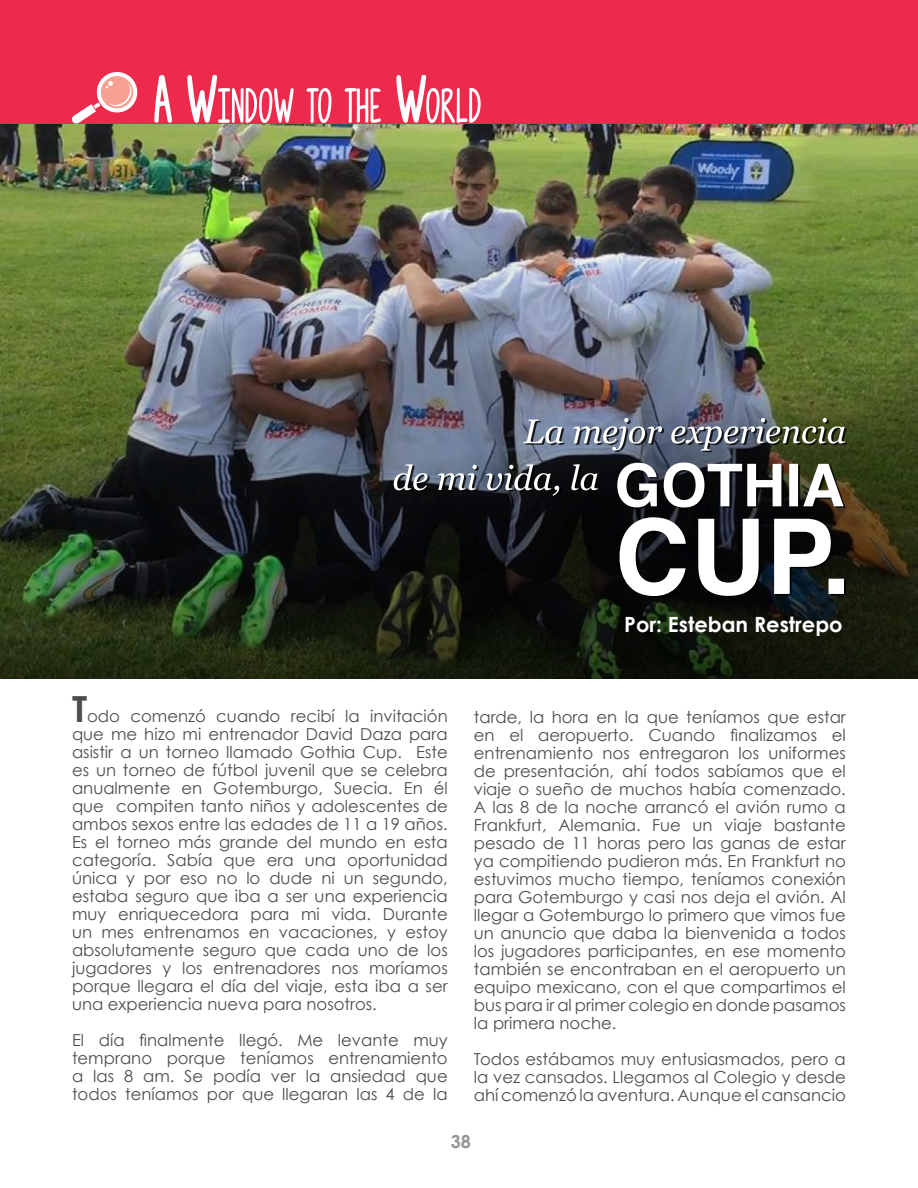
<style>
.page{position:relative;width:918px;height:1188px;background:#fff}
.page>*{position:absolute;margin:0;border:0;box-sizing:border-box;transform-origin:0 0}
.t1{font:60px "Photographs";color:#fff}
.t2{font:700 21px "Century Gothic";color:#fff}
.t3{font:700 18px "Century Gothic";color:#939598}
.t4{font:16.5px/18px "Century Gothic";color:#4d4d4f;text-align:justify}
.s1{font-weight:700;font-size:36px}
</style>
<div class="page">
<img style="left:0;top:124px;width:918px;height:99px">
<img style="left:0;top:223px;width:918px;height:456px">
<div style="left:0;top:0;width:918px;height:124px;background:#ee2a4c"></div>
<svg style="left:72px;top:72px;width:66px;height:52px"></svg>
<img style="left:523px;top:418px;width:324px;height:34px">
<svg style="left:617px;top:463px;width:229px;height:46px"></svg>
<svg style="left:620px;top:517px;width:226px;height:81px"></svg>
<svg style="left:394px;top:464px;width:206px;height:33px;background:#4f535b"></svg>
<h1 class="t1" style="left:154px;top:67px;width:329px">A Window to the World</h1>
<p class="t2" style="left:624px;top:615px;width:220px">Por: Esteban Restrepo</p>
<p class="t4" style="left:72px;top:708px;width:377px"><span class="s1">T</span>odo comenzó cuando recibí la invitación que me hizo mi entrenador David Daza para asistir a un torneo llamado Gothia Cup. Este es un torneo de fútbol juvenil que se celebra anualmente en Gotemburgo, Suecia. En él que compiten tanto niños y adolescentes de ambos sexos entre las edades de 11 a 19 años.<br>Es el torneo más grande del mundo en esta categoría. Sabía que era una oportunidad única y por eso no lo dude ni un segundo, estaba seguro que iba a ser una experiencia muy enriquecedora para mi vida. Durante un mes entrenamos en vacaciones, y estoy absolutamente seguro que cada uno de los jugadores y los entrenadores nos moríamos porque llegara el día del viaje, esta iba a ser una experiencia nueva para nosotros.</p>
<p class="t4" style="left:72px;top:1031px;width:377px">El día finalmente llegó. Me levante muy temprano porque teníamos entrenamiento a las 8 am. Se podía ver la ansiedad que todos teníamos por que llegaran las 4 de la</p>
<p class="t4" style="left:474px;top:710px;width:374px">tarde, la hora en la que teníamos que estar en el aeropuerto. Cuando finalizamos el entrenamiento nos entregaron los uniformes de presentación, ahí todos sabíamos que el viaje o sueño de muchos había comenzado.<br>A las 8 de la noche arrancó el avión rumo a Frankfurt, Alemania. Fue un viaje bastante pesado de 11 horas pero las ganas de estar ya compitiendo pudieron más. En Frankfurt no estuvimos mucho tiempo, teníamos conexión para Gotemburgo y casi nos deja el avión. Al llegar a Gotemburgo lo primero que vimos fue un anuncio que daba la bienvenida a todos los jugadores participantes, en ese momento también se encontraban en el aeropuerto un equipo mexicano, con el que compartimos el bus para ir al primer colegio en donde pasamos la primera noche.</p>
<p class="t4" style="left:474px;top:1050px;width:373px">Todos estábamos muy entusiasmados, pero a la vez cansados. Llegamos al Colegio y desde ahí comenzó la aventura. Aunque el cansancio</p>
<p class="t3" style="left:451px;top:1133px;width:22px">38</p>
</div>
